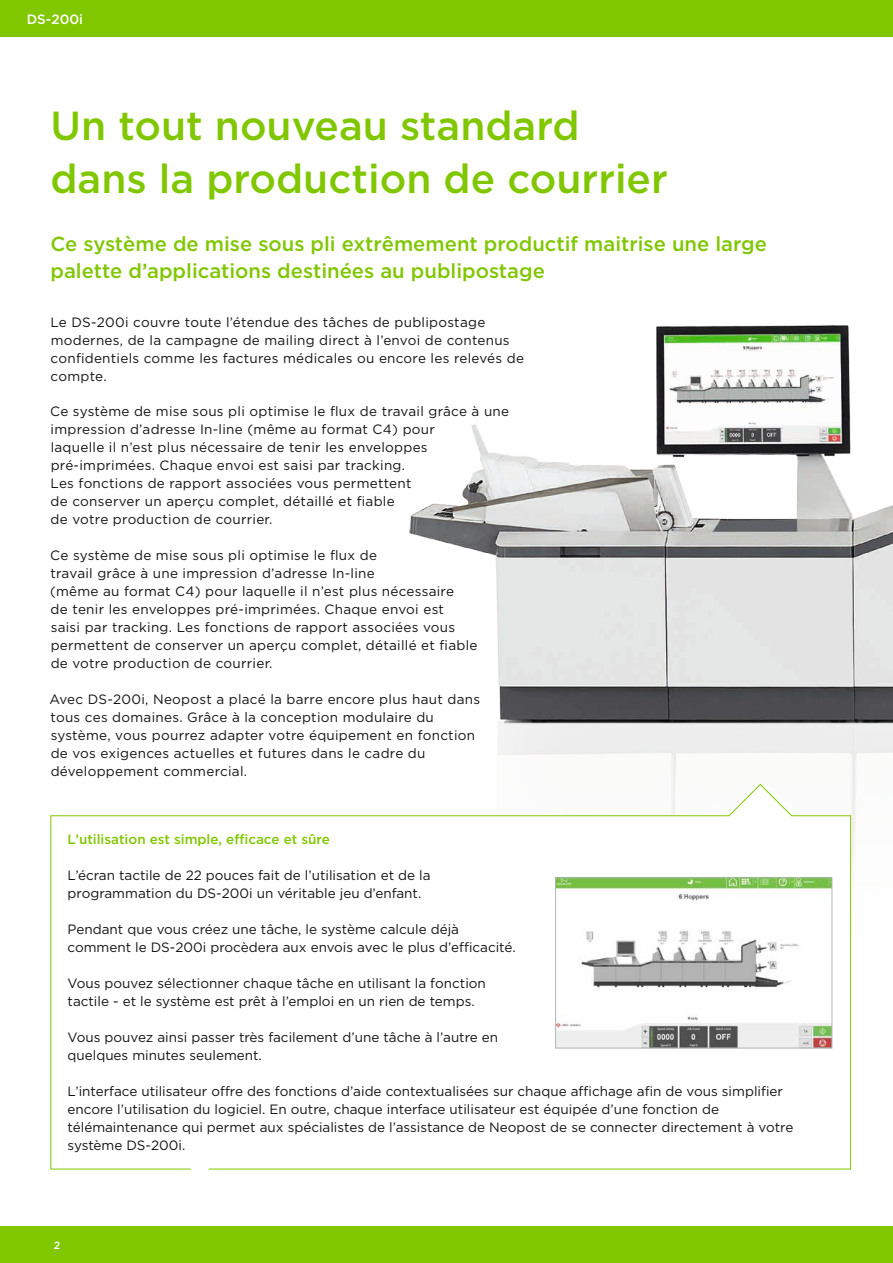
<style>
.page{position:relative;width:893px;height:1263px;background:#fff}
.page>*{position:absolute;margin:0;border:0;box-sizing:border-box;transform-origin:0 0}
.t1{font:500 40.5px/52.5px "Gotham";color:#80c700}
.t2{font:500 20.25px/27px "Gotham";color:#80c700}
.t3{font:13.5px/18px "Gotham";letter-spacing:.01em;color:#131413}
.t4{font:500 13.5px "Gotham";color:#80c700}
.t5{font:500 13.5px "Gotham";color:#fff}
.t6{font:500 10.5px "Gotham";color:#fff}
</style>
<div class="page">
<div style="left:0;top:1227px;width:893px;height:36px;background:#80c700"></div>
<img style="left:409px;top:325px;width:484px;height:675px">
<svg style="left:50px;top:783px;width:801px;height:387px"></svg>
<img style="left:557px;top:879px;width:273px;height:167px">
<div style="left:555px;top:877px;width:277px;height:171px;border:1px solid #b1b8b5"></div>
<div style="left:0;top:0;width:893px;height:36px;background:#80c700"></div>
<p class="t5" style="left:27px;top:11px;width:58px">DS-200i</p>
<h1 class="t1" style="left:50px;top:99px;width:619px">Un tout nouveau standard dans la production de courrier</h1>
<h2 class="t2" style="left:50px;top:230px;width:718px">Ce système de mise sous pli extrêmement productif maitrise une large palette d’applications destinées au publipostage</h2>
<p class="t3" style="left:50px;top:313px;width:475px">Le DS-200i couvre toute l’étendue des tâches de publipostage modernes, de la campagne de mailing direct à l’envoi de contenus confidentiels comme les factures médicales ou encore les relevés de compte.</p>
<p class="t3" style="left:50px;top:402px;width:460px">Ce système de mise sous pli optimise le flux de travail grâce à une impression d’adresse In-line (même au format C4) pour<br>laquelle il n’est plus nécessaire de tenir les enveloppes pré-imprimées. Chaque envoi est saisi par tracking.<br>Les fonctions de rapport associées vous permettent<br>de conserver un aperçu complet, détaillé et fiable<br>de votre production de courrier.</p>
<p class="t3" style="left:50px;top:546px;width:429px">Ce système de mise sous pli optimise le flux de<br>travail grâce à une impression d’adresse In-line<br>(même au format C4) pour laquelle il n’est plus nécessaire<br>de tenir les enveloppes pré-imprimées. Chaque envoi est<br>saisi par tracking. Les fonctions de rapport associées vous permettent de conserver un aperçu complet, détaillé et fiable de votre production de courrier.</p>
<p class="t3" style="left:49px;top:690px;width:432px">Avec DS-200i, Neopost a placé la barre encore plus haut dans tous ces domaines. Grâce à la conception modulaire du système, vous pourrez adapter votre équipement en fonction de vos exigences actuelles et futures dans le cadre du développement commercial.</p>
<p class="t4" style="left:68px;top:831px;width:264px">L’utilisation est simple, efficace et sûre</p>
<p class="t3" style="left:68px;top:866px;width:364px">L’écran tactile de 22 pouces fait de l’utilisation et de la programmation du DS-200i un véritable jeu d’enfant.</p>
<p class="t3" style="left:68px;top:920px;width:450px">Pendant que vous créez une tâche, le système calcule déjà comment le DS-200i procèdera aux envois avec le plus d’efficacité.</p>
<p class="t3" style="left:68px;top:974px;width:420px">Vous pouvez sélectionner chaque tâche en utilisant la fonction tactile - et le système est prêt à l’emploi en un rien de temps.</p>
<p class="t3" style="left:68px;top:1028px;width:432px">Vous pouvez ainsi passer très facilement d’une tâche à l’autre en quelques minutes seulement.</p>
<p class="t3" style="left:68px;top:1082px;width:727px">L’interface utilisateur offre des fonctions d’aide contextualisées sur chaque affichage afin de vous simplifier encore l’utilisation du logiciel. En outre, chaque interface utilisateur est équipée d’une fonction de télémaintenance qui permet aux spécialistes de l’assistance de Neopost de se connecter directement à votre système DS-200i.</p>
<p class="t6" style="left:54px;top:1240px;width:8px">2</p>
</div>
